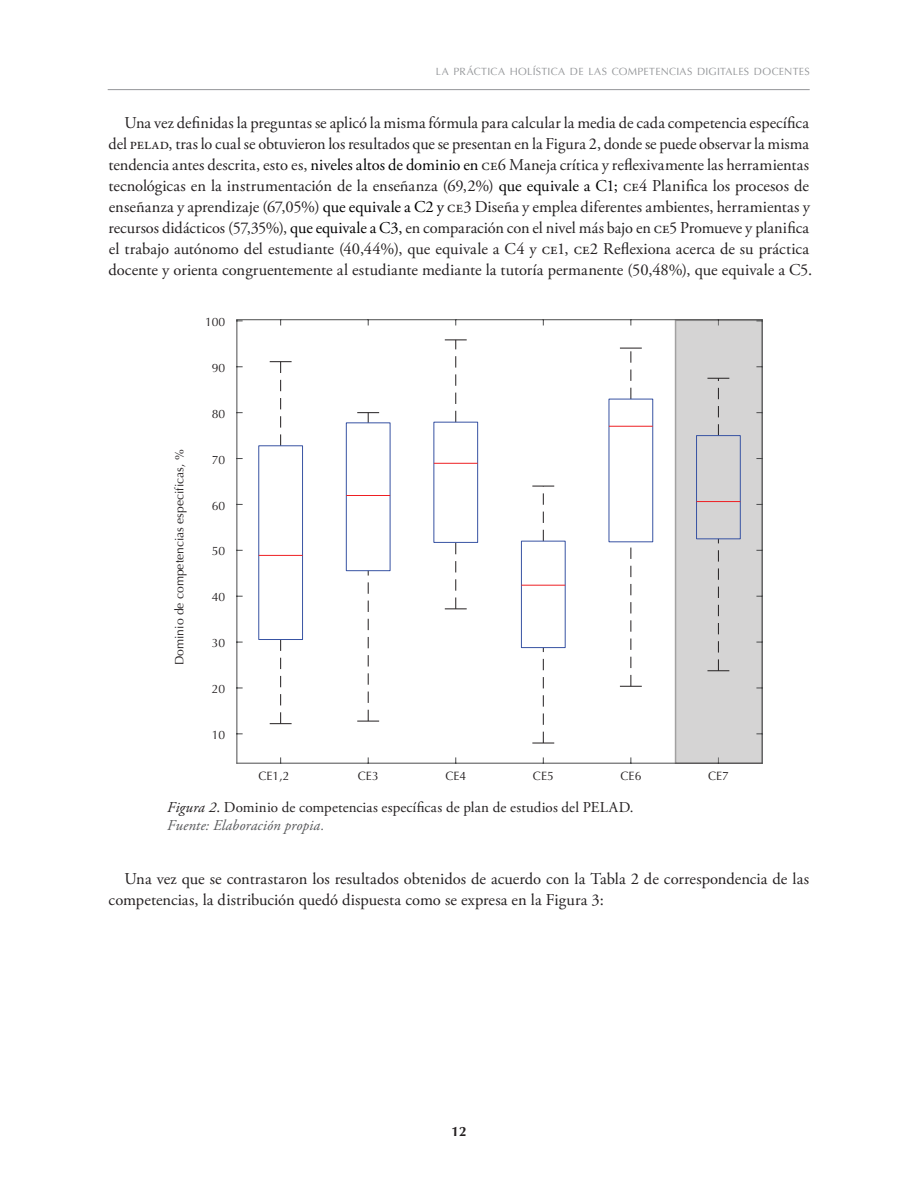
<style>
.page{position:relative;width:918px;height:1188px;background:#fff}
.page>*{position:absolute;margin:0;border:0;box-sizing:border-box;transform-origin:0 0}
.content-text{font:16.5px/21px "Adobe Garamond Pro";color:#231f20}
.tyf-title{font:15px "Adobe Garamond Pro";letter-spacing:.01em;color:#231f20}
.tyf-source{font:italic 15px "Adobe Garamond Pro";letter-spacing:.005em;color:#57585a}
.t1{font:700 13.5px "Optima";color:#231f20}
.t2{font:12.15px "Optima";color:#231f20}
.t3{font:10.5px "Optima";letter-spacing:.025em;color:#939598}
.s1{color:#000}
.s2{font-style:italic}
</style>
<div class="page">
<hr style="left:108px;top:89px;width:702px;height:1px;background:#939598">
<hr style="left:237px;top:319px;width:525px;height:1px;background:#4b4c4d">
<hr style="left:237px;top:763px;width:525px;height:1px;background:#4b4c4d">
<div style="left:676px;top:320px;width:86px;height:443px;background:#d5d4d4"></div>
<hr style="left:762px;top:320px;width:1px;height:443px;background:#4b4c4d">
<hr style="left:236px;top:320px;width:1px;height:443px;background:#4b4c4d">
<svg style="left:707px;top:648px;width:22px;height:23px"></svg>
<svg style="left:620px;top:648px;width:22px;height:39px"></svg>
<svg style="left:532px;top:648px;width:22px;height:96px"></svg>
<svg style="left:357px;top:648px;width:22px;height:74px"></svg>
<svg style="left:270px;top:648px;width:22px;height:76px"></svg>
<svg style="left:707px;top:378px;width:22px;height:20px"></svg>
<svg style="left:620px;top:348px;width:22px;height:50px"></svg>
<svg style="left:445px;top:340px;width:22px;height:58px"></svg>
<svg style="left:270px;top:361px;width:22px;height:31px"></svg>
<svg style="left:258px;top:398px;width:483px;height:250px"></svg>
<hr style="left:697px;top:501px;width:43px;height:1px;background:#ee1f23">
<hr style="left:609px;top:426px;width:44px;height:1px;background:#ee1f23">
<hr style="left:521px;top:585px;width:44px;height:1px;background:#ee1f23">
<hr style="left:434px;top:463px;width:44px;height:1px;background:#ee1f23">
<hr style="left:346px;top:495px;width:44px;height:1px;background:#ee1f23">
<hr style="left:259px;top:555px;width:44px;height:1px;background:#ee1f23">
<p class="t3" style="left:436px;top:65px;width:375px">LA PRÁCTICA HOLÍSTICA DE LAS COMPETENCIAS DIGITALES DOCENTES</p>
<p class="content-text" style="left:108px;top:112px;width:705px;text-indent:16px">Una vez definidas la preguntas se aplicó la misma fórmula para calcular la media de cada competencia específica del PELAD, tras lo cual se obtuvieron los resultados que se presentan en la Figura 2, donde se puede observar la misma tendencia antes descrita, esto es, <span class="s1">niveles altos de dominio en</span> CE6 Maneja crítica y reflexivamente las herramientas tecnológicas en la instrumentación de la enseñanza (69,2%) <span class="s1">que equivale a C1;</span> CE4 Planifica los procesos de enseñanza y aprendizaje (67,05%) <span class="s1">que equivale a C2 y</span> CE3 Diseña y emplea diferentes ambientes, herramientas y recursos didácticos (57,35%), <span class="s1">que equivale a C3,</span> en comparación con el nivel más bajo en CE5 Promueve y planifica el trabajo autónomo del estudiante (40,44%), que equivale a C4 y CE1, CE2 Reflexiona acerca de su práctica docente y orienta congruentemente al estudiante mediante la tutoría permanente (50,48%), que equivale a C5.</p>
<p class="t2" style="left:205px;top:315px;width:22px">100</p>
<p class="t2" style="left:212px;top:361px;width:15px">90</p>
<p class="t2" style="left:172px;top:665px;width:217px;rotate:-90deg">Dominio de competencias especificas, %</p>
<p class="t2" style="left:212px;top:407px;width:15px">80</p>
<p class="t2" style="left:212px;top:452px;width:15px">70</p>
<p class="t2" style="left:212px;top:498px;width:15px">60</p>
<p class="t2" style="left:212px;top:544px;width:15px">50</p>
<p class="t2" style="left:212px;top:590px;width:15px">40</p>
<p class="t2" style="left:212px;top:636px;width:15px">30</p>
<p class="t2" style="left:212px;top:682px;width:15px">20</p>
<p class="t2" style="left:212px;top:728px;width:15px">10</p>
<p class="t2" style="left:258px;top:769px;width:33px">CE1,2</p>
<p class="t2" style="left:358px;top:769px;width:22px">CE3</p>
<p class="t2" style="left:445px;top:769px;width:22px">CE4</p>
<p class="t2" style="left:533px;top:769px;width:22px">CE5</p>
<p class="t2" style="left:621px;top:769px;width:22px">CE6</p>
<p class="t2" style="left:708px;top:769px;width:22px">CE7</p>
<p class="tyf-title" style="left:167px;top:798px;width:468px"><span class="s2">Figura 2</span>. Dominio de competencias específicas de plan de estudios del PELAD.</p>
<p class="tyf-source" style="left:167px;top:816px;width:159px">Fuente: Elaboración propia.</p>
<p class="content-text" style="left:109px;top:868px;width:702px;text-indent:16px">Una vez que se contrastaron los resultados obtenidos de acuerdo con la Tabla 2 de correspondencia de las competencias, la distribución quedó dispuesta como se expresa en la Figura 3:</p>
<p class="t1" style="left:451px;top:1123px;width:17px">12</p>
</div>
